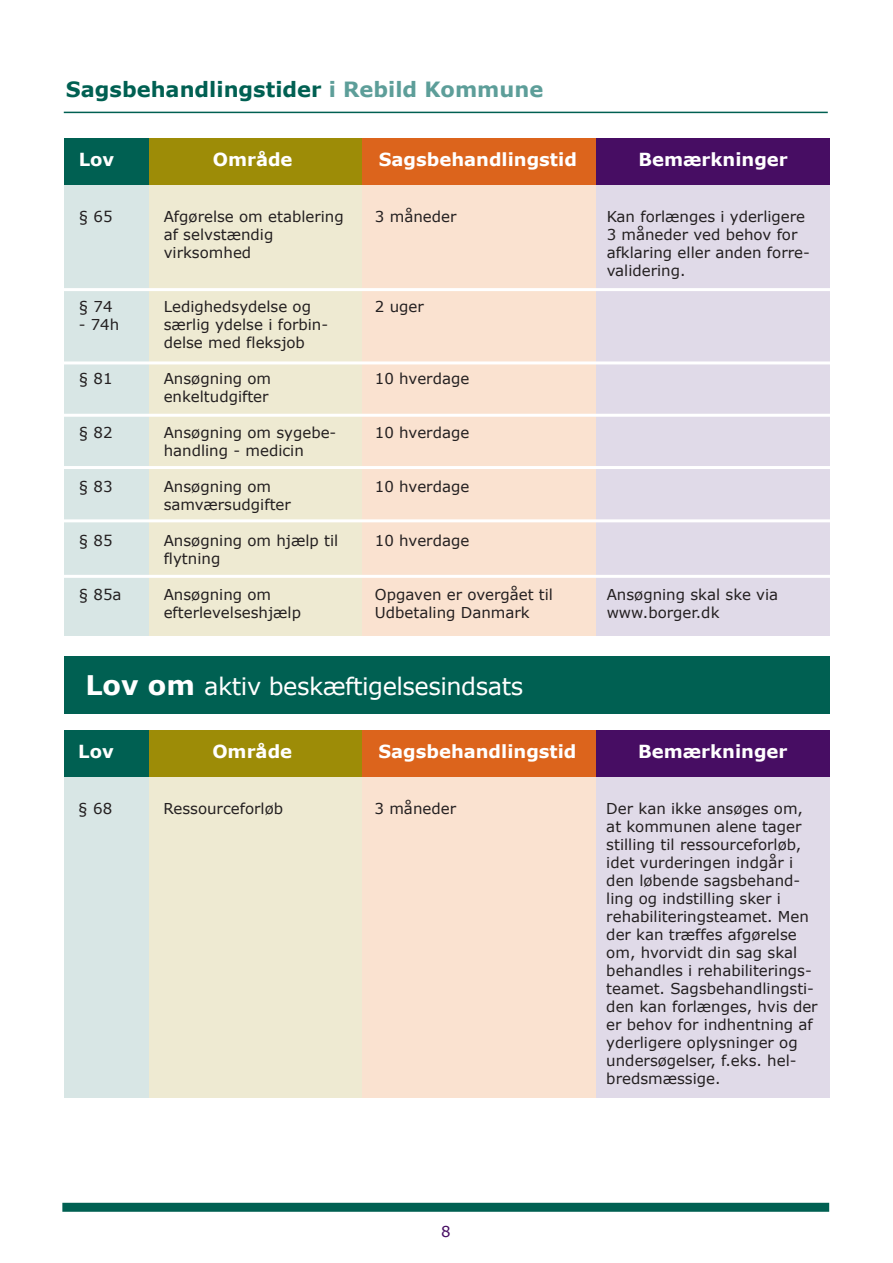
<style>
.page{position:relative;width:893px;height:1263px;background:#fff}
.page>*{position:absolute;margin:0;border:0;box-sizing:border-box;transform-origin:0 0}
.t1{font:24px "Verdana";letter-spacing:-.02em;color:#fff}
.t2{font:700 21px "Verdana";color:#006052}
.t3{font:700 18px "Verdana";color:#fff}
._52{font:15px/18px "Verdana";color:#231f20}
.t4{font:15px "Verdana";color:#470d63}
.s1{color:#5d9e99}
.s2{font-weight:700;font-size:27px}
</style>
<div class="page">
<div style="left:62px;top:1203px;width:767px;height:9px;background:#006052"></div>
<hr style="left:64px;top:112px;width:764px;height:1px;background:#006052">
<div style="left:64px;top:656px;width:765px;height:57px;background:#006052"></div>
<div style="left:64px;top:138px;width:86px;height:47px;background:#006052"></div>
<div style="left:64px;top:730px;width:85px;height:47px;background:#006052"></div>
<div style="left:150px;top:138px;width:212px;height:47px;background:#9d8c07"></div>
<div style="left:149px;top:730px;width:213px;height:47px;background:#9d8c07"></div>
<div style="left:362px;top:138px;width:234px;height:47px;background:#dc641c"></div>
<div style="left:362px;top:730px;width:234px;height:47px;background:#dc641c"></div>
<div style="left:596px;top:138px;width:234px;height:47px;background:#470d63"></div>
<div style="left:596px;top:730px;width:233px;height:47px;background:#470d63"></div>
<div style="left:64px;top:185px;width:86px;height:451px;background:#d8e6e5"></div>
<div style="left:596px;top:185px;width:234px;height:451px;background:#e0dae8"></div>
<div style="left:362px;top:185px;width:234px;height:451px;background:#fae2d0"></div>
<div style="left:150px;top:185px;width:212px;height:451px;background:#eeead2"></div>
<div style="left:64px;top:777px;width:85px;height:320px;background:#d8e6e5"></div>
<div style="left:596px;top:777px;width:233px;height:320px;background:#e0dae8"></div>
<div style="left:362px;top:777px;width:234px;height:320px;background:#fae2d0"></div>
<div style="left:149px;top:777px;width:213px;height:320px;background:#eeead2"></div>
<hr style="left:44px;top:288px;width:804px;height:3px;background:#fff">
<hr style="left:44px;top:361px;width:804px;height:3px;background:#fff">
<hr style="left:44px;top:414px;width:804px;height:3px;background:#fff">
<hr style="left:44px;top:466px;width:804px;height:3px;background:#fff">
<hr style="left:51px;top:519px;width:804px;height:3px;background:#fff">
<hr style="left:45px;top:575px;width:804px;height:3px;background:#fff">
<h2 class="t2" style="left:66px;top:75px;width:479px">Sagsbehandlingstider <span class="s1">i Rebild Kommune</span></h2>
<p class="t3" style="left:79px;top:146px;width:37px">Lov</p>
<p class="t3" style="left:213px;top:146px;width:81px">Område</p>
<p class="t3" style="left:379px;top:146px;width:200px">Sagsbehandlingstid</p>
<p class="t3" style="left:638px;top:146px;width:151px">Bemærkninger</p>
<p class="_52" style="left:79px;top:208px;width:35px">§ 65</p>
<p class="_52" style="left:79px;top:298px;width:35px">§ 74</p>
<p class="_52" style="left:79px;top:316px;width:42px">- 74h</p>
<p class="_52" style="left:79px;top:370px;width:35px">§ 81</p>
<p class="_52" style="left:79px;top:424px;width:35px">§ 82</p>
<p class="_52" style="left:79px;top:478px;width:35px">§ 83</p>
<p class="_52" style="left:79px;top:532px;width:35px">§ 85</p>
<p class="_52" style="left:79px;top:586px;width:44px">§ 85a</p>
<p class="_52" style="left:164px;top:208px;width:182px">Afgørelse om etablering af selvstændig</p>
<p class="_52" style="left:164px;top:244px;width:89px">virksomhed</p>
<p class="_52" style="left:164px;top:298px;width:166px">Ledighedsydelse og særlig ydelse i forbin&shy;delse med fleksjob</p>
<p class="_52" style="left:164px;top:370px;width:109px">Ansøgning om</p>
<p class="_52" style="left:164px;top:388px;width:106px">enkeltudgifter</p>
<p class="_52" style="left:164px;top:424px;width:174px">Ansøgning om sygebe&shy;handling - medicin</p>
<p class="_52" style="left:164px;top:478px;width:109px">Ansøgning om</p>
<p class="_52" style="left:164px;top:496px;width:129px">samværsudgifter</p>
<p class="_52" style="left:164px;top:532px;width:176px">Ansøgning om hjælp til flytning</p>
<p class="_52" style="left:164px;top:586px;width:109px">Ansøgning om</p>
<p class="_52" style="left:164px;top:604px;width:139px">efterlevelseshjælp</p>
<p class="_52" style="left:375px;top:208px;width:83px">3 måneder</p>
<p class="_52" style="left:375px;top:298px;width:51px">2 uger</p>
<p class="_52" style="left:375px;top:370px;width:96px">10 hverdage</p>
<p class="_52" style="left:375px;top:424px;width:96px">10 hverdage</p>
<p class="_52" style="left:375px;top:478px;width:96px">10 hverdage</p>
<p class="_52" style="left:375px;top:532px;width:96px">10 hverdage</p>
<p class="_52" style="left:375px;top:586px;width:180px">Opgaven er overgået til<br>Udbetaling Danmark</p>
<p class="t1" style="left:85px;top:670px;width:439px"><span class="s2">Lov om</span> aktiv beskæftigelsesindsats</p>
<p class="_52" style="left:607px;top:208px;width:205px">Kan forlænges i yderligere<br>3 måneder ved behov for afklaring eller anden forre&shy;validering.</p>
<p class="_52" style="left:607px;top:586px;width:173px">Ansøgning skal ske via</p>
<p class="_52" style="left:607px;top:604px;width:114px">www.borger.dk</p>
<p class="t3" style="left:78px;top:738px;width:37px">Lov</p>
<p class="t3" style="left:212px;top:738px;width:81px">Område</p>
<p class="t3" style="left:378px;top:738px;width:200px">Sagsbehandlingstid</p>
<p class="t3" style="left:638px;top:738px;width:151px">Bemærkninger</p>
<p class="_52" style="left:78px;top:800px;width:35px">§ 68</p>
<p class="_52" style="left:163px;top:800px;width:121px">Ressourceforløb</p>
<p class="_52" style="left:375px;top:800px;width:83px">3 måneder</p>
<p class="_52" style="left:606px;top:800px;width:213px">Der kan ikke ansøges om, at kommunen alene tager stilling til ressourceforløb, idet vurderingen indgår i den løbende sagsbehand&shy;ling og indstilling sker i rehabiliteringsteamet. Men der kan træffes afgørelse om, hvorvidt din sag skal behandles i rehabiliterings&shy;teamet. Sagsbehandlingsti&shy;den kan forlænges, hvis der er behov for indhentning af yderligere oplysninger og undersøgelser, f.eks. hel&shy;bredsmæssige.</p>
<p class="t4" style="left:441px;top:1221px;width:11px">8</p>
</div>
